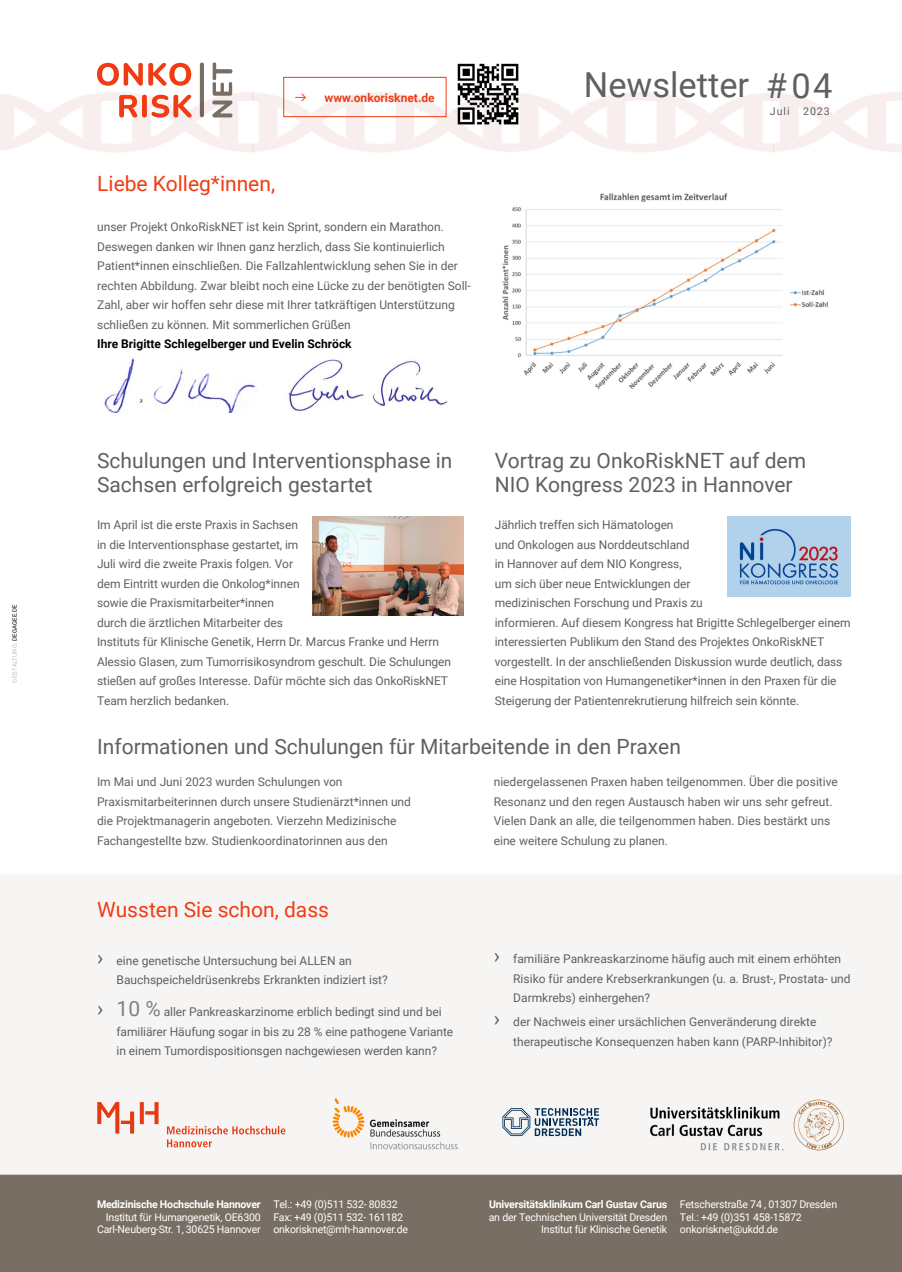
<style>
.page{position:relative;width:902px;height:1272px;background:#fff}
.page>*{position:absolute;margin:0;border:0;box-sizing:border-box;transform-origin:0 0}
.t1{font:34.35px "Roboto";color:#5f6062}
.t2{font:21px/24px "Roboto";color:#5f6062}
.t3{font:21px "Roboto";color:#f03c14}
.t4{font:12px/19.5px "Roboto";color:#5f6062}
.t5{font:700 12px "Roboto";color:#000}
.t6{font:700 12px "Roboto";color:#f03c14}
.t7{font:10.65px/12.8px "Roboto";letter-spacing:-.02em;color:#fff;text-align:right}
.t8{font:700 10.65px "Roboto";letter-spacing:-.02em;color:#fff}
.t9{font:10.65px "Roboto";letter-spacing:.09em;color:#5f6062}
.t10{font:6px "Roboto";letter-spacing:.035em;color:#bbbdbe}
.s1{color:#000}
.s2{font-size:21px}
.s3{font-size:21px;color:#808183}
</style>
<div class="page">
<img style="left:728px;top:516px;width:122px;height:80px">
<img style="left:312px;top:516px;width:152px;height:99px">
<div style="left:0;top:875px;width:901px;height:299px;background:#f6f5f4"></div>
<img style="left:0;top:77px;width:252px;height:75px">
<img style="left:252px;top:77px;width:649px;height:76px">
<div style="left:0;top:1174px;width:901px;height:97px;background:#786e64"></div>
<svg style="left:97px;top:1101px;width:61px;height:32px"></svg>
<svg style="left:167px;top:1125px;width:118px;height:22px"></svg>
<img style="left:636px;top:1097px;width:209px;height:55px">
<img style="left:324px;top:1092px;width:140px;height:60px">
<svg style="left:502px;top:1108px;width:97px;height:28px"></svg>
<img style="left:104px;top:358px;width:152px;height:55px">
<img style="left:287px;top:359px;width:161px;height:52px">
<svg style="left:119px;top:95px;width:73px;height:22px"></svg>
<svg style="left:97px;top:63px;width:94px;height:23px"></svg>
<svg style="left:212px;top:62px;width:20px;height:55px"></svg>
<hr style="left:200px;top:64px;width:4px;height:51px;background:#786e64">
<div style="left:283px;top:77px;width:163px;height:40px;border:1px solid #f03c14"></div>
<img style="left:449px;top:63px;width:78px;height:70px">
<img style="left:502px;top:193px;width:326px;height:196px">
<svg style="left:295px;top:94px;width:11px;height:8px"></svg>
<p class="t10" style="left:10px;top:682px;width:80px;rotate:-90deg">GESTALTUNG: <span class="s1">DEGAGEE.DE</span></p>
<h2 class="t3" style="left:97px;top:169px;width:179px">Liebe Kolleg*innen,</h2>
<p class="t6" style="left:324px;top:90px;width:112px">www.onkorisknet.de</p>
<p class="t4" style="left:97px;top:217px;width:375px">unser Projekt OnkoRiskNET ist kein Sprint, sondern ein Marathon.<br>Deswegen danken wir Ihnen ganz herzlich, dass Sie kontinuierlich Patient*innen einschließen. Die Fallzahlentwicklung sehen Sie in der rechten Abbildung. Zwar bleibt noch eine Lücke zu der benötigten Soll-Zahl, aber wir hoffen sehr diese mit Ihrer tatkräftigen Unterstützung schließen zu können. Mit sommerlichen Grüßen</p>
<p class="t5" style="left:97px;top:335px;width:256px">Ihre Brigitte Schlegelberger und Evelin Schröck</p>
<h1 class="t1" style="left:584px;top:61px;width:167px">Newsletter</h1>
<h1 class="t1" style="left:765px;top:61px;width:68px">#04</h1>
<p class="t9" style="left:769px;top:104px;width:61px">Juli 2023</p>
<h2 class="t2" style="left:97px;top:447px;width:357px">Schulungen und Interventionsphase in<br>Sachsen erfolgreich gestartet</h2>
<p class="t4" style="left:97px;top:515px;width:355px">Im April ist die erste Praxis in Sachsen<br>in die Interventionsphase gestartet, im<br>Juli wird die zweite Praxis folgen. Vor<br>dem Eintritt wurden die Onkolog*innen<br>sowie die Praxismitarbeiter*innen<br>durch die ärztlichen Mitarbeiter des<br>Instituts für Klinische Genetik, Herrn Dr. Marcus Franke und Herrn Alessio Glasen, zum Tumorrisikosyndrom geschult. Die Schulungen stießen auf großes Interesse. Dafür möchte sich das OnkoRiskNET Team herzlich bedanken.</p>
<h2 class="t2" style="left:495px;top:447px;width:313px">Vortrag zu OnkoRiskNET auf dem<br>NIO Kongress 2023 in Hannover</h2>
<p class="t4" style="left:494px;top:515px;width:357px">Jährlich treffen sich Hämatologen<br>und Onkologen aus Norddeutschland<br>in Hannover auf dem NIO Kongress,<br>um sich über neue Entwicklungen der<br>medizinischen Forschung und Praxis zu<br>informieren. Auf diesem Kongress hat Brigitte Schlegelberger einem interessierten Publikum den Stand des Projektes OnkoRiskNET vorgestellt. In der anschließenden Diskussion wurde deutlich, dass eine Hospitation von Humangenetiker*innen in den Praxen für die Steigerung der Patientenrekrutierung hilfreich sein könnte.</p>
<h2 class="t2" style="left:97px;top:733px;width:585px">Informationen und Schulungen für Mitarbeitende in den Praxen</h2>
<p class="t4" style="left:97px;top:772px;width:315px">Im Mai und Juni 2023 wurden Schulungen von Praxismitarbeiterinnen durch unsere Studienärzt*innen und die Projektmanagerin angeboten. Vierzehn Medizinische Fachangestellte bzw. Studienkoordinatorinnen aus den</p>
<p class="t4" style="left:493px;top:772px;width:345px">niedergelassenen Praxen haben teilgenommen. Über die positive Resonanz und den regen Austausch haben wir uns sehr gefreut.<br>Vielen Dank an alle, die teilgenommen haben. Dies bestärkt uns eine weitere Schulung zu planen.</p>
<h2 class="t3" style="left:97px;top:894px;width:233px">Wussten Sie schon, dass</h2>
<p class="t4" style="left:116px;top:950px;width:273px;text-indent:-20px"><span class="s2">›</span> eine genetische Untersuchung bei ALLEN an<br>Bauchspeicheldrüsenkrebs Erkrankten indiziert ist?</p>
<p class="t4" style="left:116px;top:1001px;width:338px;text-indent:-20px"><span class="s2">›</span> <span class="s3">10 %</span> aller Pankreaskarzinome erblich bedingt sind und bei familiärer Häufung sogar in bis zu 28 % eine pathogene Variante in einem Tumordispositionsgen nachgewiesen werden kann?</p>
<p class="t4" style="left:513px;top:948px;width:339px;text-indent:-20px"><span class="s2">›</span> familiäre Pankreaskarzinome häufig auch mit einem erhöhten<br>Risiko für andere Krebserkrankungen (u. a. Brust-, Prostata- und<br>Darmkrebs) einhergehen?</p>
<p class="t4" style="left:513px;top:1011px;width:321px;text-indent:-20px"><span class="s2">›</span> der Nachweis einer ursächlichen Genveränderung direkte therapeutische Konsequenzen haben kann (PARP-Inhibitor)?</p>
<p class="t8" style="left:97px;top:1196px;width:165px">Medizinische Hochschule Hannover</p>
<p class="t7" style="left:97px;top:1209px;width:165px">Institut für Humangenetik, OE6300<br>Carl-Neuberg-Str. 1, 30625 Hannover</p>
<p class="t7" style="left:273px;top:1197px;width:136px;text-align:left">Tel.: +49 (0)511 532- 80832<br>Fax: +49 (0)511 532- 161182 onkorisknet@mh-hannover.de</p>
<p class="t8" style="left:489px;top:1196px;width:179px">Universitätsklinikum Carl Gustav Carus</p>
<p class="t7" style="left:488px;top:1209px;width:180px">an der Technischen Universität Dresden<br>Institut für Klinische Genetik</p>
<p class="t7" style="left:679px;top:1197px;width:159px;text-align:left">Fetscherstraße 74 , 01307 Dresden<br>Tel.: +49 (0)351 458-15872 onkorisknet@ukdd.de</p>
</div>
